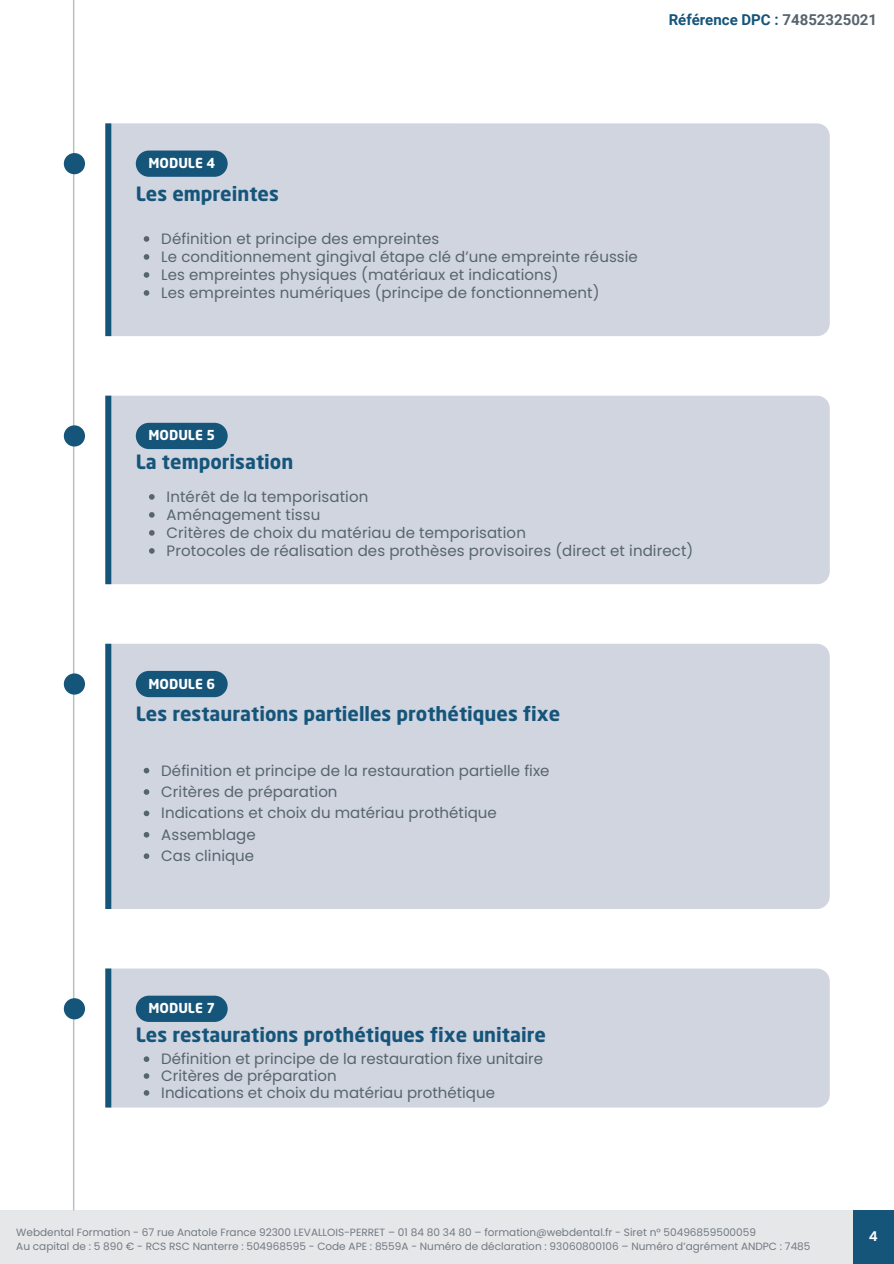
<style>
.page{position:relative;width:894px;height:1264px;background:#fff}
.page>*{position:absolute;margin:0;border:0;box-sizing:border-box;transform-origin:0 0}
.t1{font:700 19.5px "Neo Sans Std";color:#16557a}
.t2{font:15px "Poppins";letter-spacing:.005em;color:#57646e}
.t3{font:700 15px "Roboto";color:#16557a}
.t4{font:700 13.5px "Neo Sans Std";color:#fff}
.t5{font:600 13.5px "Poppins";color:#fff}
.t6{font:10.5px "Poppins";color:#717a83}
.s1{color:#57646e}
</style>
<div class="page">
<div style="left:0;top:1210px;width:893px;height:53px;background:#e6e7e8"></div>
<div style="left:852px;top:1210px;width:41px;height:53px;background:#16557a"></div>
<hr style="left:73px;top:0;width:1px;height:1210px;background:#bcbec0">
<div style="left:64px;top:153px;width:21px;height:21px;background:#16557a;border-radius:50%"></div>
<div style="left:111px;top:123px;width:718px;height:213px;background:#d1d5e0"></div>
<div style="left:105px;top:123px;width:6px;height:213px;background:#16557a"></div>
<div style="left:136px;top:150px;width:91px;height:27px;background:#16557a;border-radius:13px"></div>
<div style="left:64px;top:425px;width:21px;height:21px;background:#16557a;border-radius:50%"></div>
<div style="left:111px;top:395px;width:718px;height:189px;background:#d1d5e0"></div>
<div style="left:105px;top:395px;width:6px;height:189px;background:#16557a"></div>
<div style="left:136px;top:423px;width:91px;height:26px;background:#16557a;border-radius:13px"></div>
<div style="left:64px;top:673px;width:21px;height:21px;background:#16557a;border-radius:50%"></div>
<div style="left:111px;top:643px;width:718px;height:266px;background:#d1d5e0"></div>
<div style="left:105px;top:643px;width:6px;height:266px;background:#16557a"></div>
<div style="left:136px;top:671px;width:91px;height:26px;background:#16557a;border-radius:13px"></div>
<div style="left:64px;top:998px;width:21px;height:21px;background:#16557a;border-radius:50%"></div>
<div style="left:111px;top:968px;width:718px;height:139px;background:#d1d5e0"></div>
<div style="left:105px;top:968px;width:6px;height:139px;background:#16557a"></div>
<div style="left:136px;top:995px;width:91px;height:26px;background:#16557a;border-radius:13px"></div>
<svg style="left:144px;top:1056px;width:5px;height:5px"></svg>
<svg style="left:144px;top:1073px;width:5px;height:5px"></svg>
<svg style="left:144px;top:1090px;width:5px;height:5px"></svg>
<svg style="left:144px;top:236px;width:5px;height:6px"></svg>
<svg style="left:144px;top:254px;width:5px;height:6px"></svg>
<svg style="left:144px;top:272px;width:5px;height:6px"></svg>
<svg style="left:144px;top:290px;width:5px;height:6px"></svg>
<svg style="left:149px;top:494px;width:5px;height:5px"></svg>
<svg style="left:149px;top:512px;width:5px;height:5px"></svg>
<svg style="left:149px;top:530px;width:5px;height:5px"></svg>
<svg style="left:149px;top:548px;width:5px;height:5px"></svg>
<svg style="left:144px;top:767px;width:5px;height:6px"></svg>
<svg style="left:144px;top:789px;width:5px;height:5px"></svg>
<svg style="left:144px;top:810px;width:5px;height:6px"></svg>
<svg style="left:144px;top:832px;width:5px;height:5px"></svg>
<svg style="left:144px;top:853px;width:5px;height:6px"></svg>
<p class="t3" style="left:668px;top:11px;width:210px">Référence DPC : <span class="s1">74852325021</span></p>
<p class="t4" style="left:148px;top:158px;width:68px">MODULE 4</p>
<h1 class="t1" style="left:136px;top:186px;width:145px">Les empreintes</h1>
<p class="t2" style="left:161px;top:228px;width:279px">Définition et principe des empreintes</p>
<p class="t2" style="left:161px;top:246px;width:478px">Le conditionnement gingival étape clé d’une empreinte réussie</p>
<h2 class="t2" style="left:161px;top:264px;width:398px">Les empreintes physiques (matériaux et indications)</h2>
<h1 class="t2" style="left:161px;top:282px;width:439px">Les empreintes numériques (principe de fonctionnement)</h1>
<p class="t4" style="left:148px;top:430px;width:68px">MODULE 5</p>
<p class="t1" style="left:136px;top:454px;width:159px">La temporisation</p>
<p class="t2" style="left:166px;top:486px;width:203px">Intérêt de la temporisation</p>
<p class="t2" style="left:166px;top:504px;width:155px">Aménagement tissu</p>
<p class="t2" style="left:166px;top:522px;width:361px">Critères de choix du matériau de temporisation</p>
<p class="t2" style="left:166px;top:540px;width:528px">Protocoles de réalisation des prothèses provisoires (direct et indirect)</p>
<p class="t4" style="left:148px;top:678px;width:68px">MODULE 6</p>
<h2 class="t1" style="left:136px;top:706px;width:426px">Les restaurations partielles prothétiques fixe</h2>
<h2 class="t2" style="left:161px;top:760px;width:389px">Définition et principe de la restauration partielle fixe</h2>
<h1 class="t2" style="left:161px;top:781px;width:178px">Critères de préparation</h1>
<p class="t2" style="left:161px;top:802px;width:337px">Indications et choix du matériau prothétique</p>
<p class="t2" style="left:161px;top:824px;width:96px">Assemblage</p>
<p class="t2" style="left:161px;top:845px;width:94px">Cas clinique</p>
<p class="t4" style="left:148px;top:1002px;width:68px">MODULE 7</p>
<p class="t1" style="left:136px;top:1027px;width:411px">Les restaurations prothétiques fixe unitaire</p>
<h1 class="t2" style="left:161px;top:1048px;width:383px">Définition et principe de la restauration fixe unitaire</h1>
<p class="t2" style="left:161px;top:1065px;width:177px">Critères de préparation</p>
<p class="t2" style="left:161px;top:1082px;width:335px">Indications et choix du matériau prothétique</p>
<p class="t6" style="left:16px;top:1225px;width:741px">Webdental Formation - 67 rue Anatole France 92300 LEVALLOIS-PERRET – 01 84 80 34 80 – formation@webdental.fr - Siret n° 50496859500059</p>
<h3 class="t6" style="left:16px;top:1238px;width:795px">Au capital de : 5 890 € - RCS RSC Nanterre : 504968595 - Code APE : 8559A - Numéro de déclaration : 93060800106 – Numéro d’agrément ANDPC : 7485</h3>
<h2 class="t5" style="left:868px;top:1226px;width:10px">4</h2>
</div>
